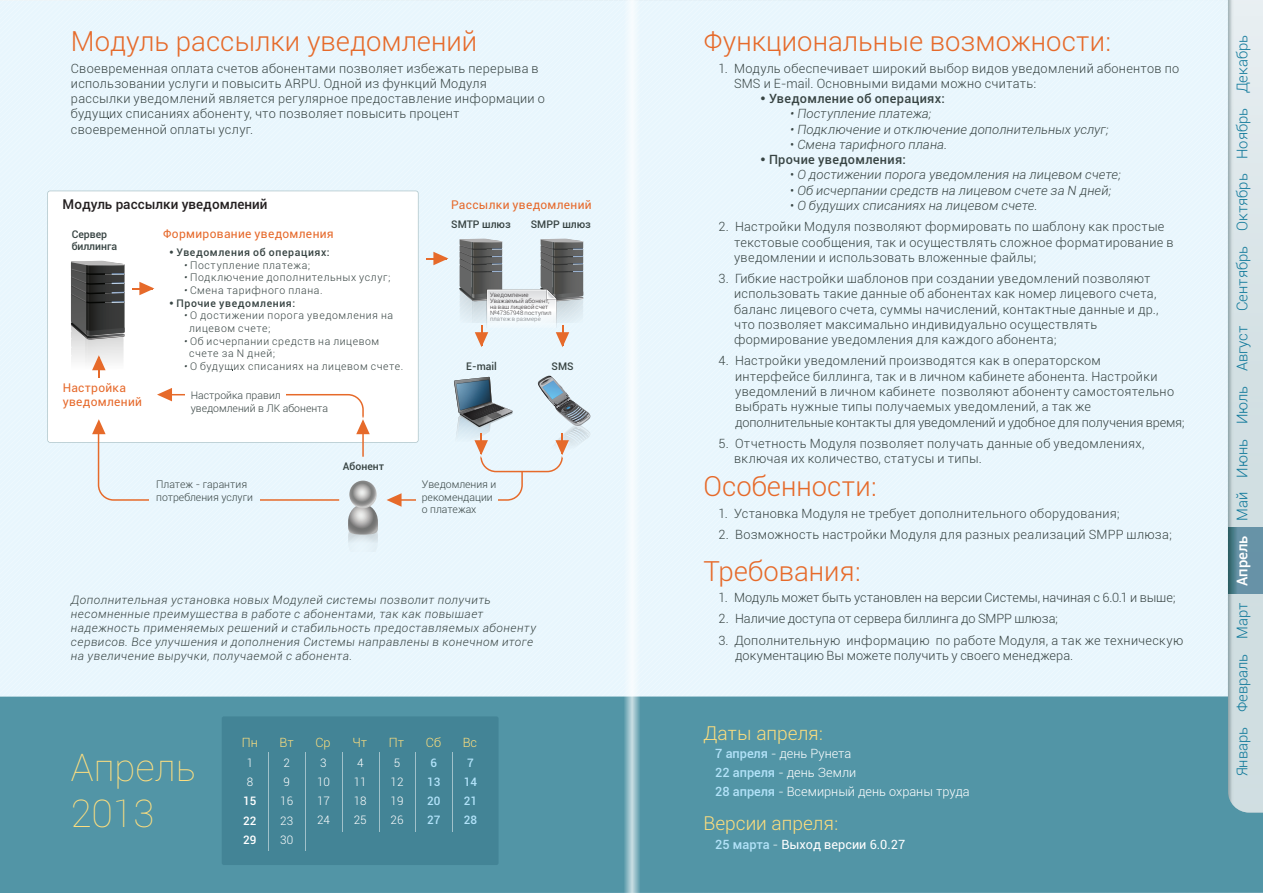
<style>
.page{position:relative;width:1263px;height:893px;background:#fff}
.page>*{position:absolute;margin:0;border:0;box-sizing:border-box;transform-origin:0 0}
.t1{font:100 38.25px/45.8px "Roboto";color:#fdde7f}
.t2{font:300 27.6px "Roboto";color:#e66a2a}
.t3{font:300 19.05px "Roboto";color:#fcdd7e}
.t4{font:300 14.85px "Roboto";color:#0e789a}
.t5{font:500 13.5px "Roboto";color:#231f20}
.t6{font:300 12.75px/15.3px "Roboto";letter-spacing:.02em;color:#384443}
.t7{font:italic 300 12.75px "Roboto";letter-spacing:.015em;color:#384443}
.t8{font:300 12.75px/19px "Roboto";color:#fff}
.t9{font:300 12.75px "Roboto";letter-spacing:-.005em;color:#384443}
.t10{font:300 12.75px "Roboto";color:#384443}
.t11{font:500 12.75px "Roboto";letter-spacing:.03em;color:#384443}
.t12{font:12.75px "Roboto";color:#fff}
.t13{font:300 12.75px "Roboto";color:#fdde7e}
.t14{font:12px/14.4px "Roboto";letter-spacing:.025em;color:#e66a2c}
.t15{font:italic 300 11.7px/14px "Roboto";letter-spacing:.04em;color:#384443}
.t16{font:300 11.7px/19px "Roboto";color:#fff}
.t17{font:500 11.7px/19px "Roboto";color:#b1e2f9}
.t18{font:500 11.7px/19px "Roboto";color:#fff;text-align:justify}
.t19{font:300 10.5px/12.6px "Roboto";letter-spacing:.05em;color:#384443}
.t20{font:300 10.5px/12.6px "Roboto";color:#384443}
.t21{font:500 10.5px/12.6px "Roboto";color:#384443}
.t22{font:500 10.5px "Roboto";letter-spacing:.06em;color:#384443}
.t23{font:300 6px/6px "Roboto";letter-spacing:.015em;color:#231f20}
.s1{font-style:italic}
.s2{font-style:normal}
.s3{font-weight:500;color:#b2e2f8}
.s4{font-weight:300}
.s5{font-weight:500;color:#fff}
</style>
<div class="page">
<div style="left:0;top:0;width:1228px;height:696px;background:#e8f6fd"></div>
<div style="left:0;top:696px;width:1263px;height:197px;background:#5295a6"></div>
<svg style="left:623px;top:0;width:17px;height:893px"></svg>
<div style="left:222px;top:716px;width:277px;height:149px;background:#438496;border-radius:2px"></div>
<hr style="left:269px;top:752px;width:1px;height:99px;background:#fff">
<hr style="left:305px;top:752px;width:1px;height:99px;background:#fff">
<hr style="left:342px;top:752px;width:1px;height:80px;background:#fff">
<hr style="left:379px;top:752px;width:1px;height:80px;background:#fff">
<hr style="left:416px;top:752px;width:1px;height:80px;background:#fff">
<hr style="left:452px;top:752px;width:1px;height:80px;background:#fff">
<svg style="left:47px;top:191px;width:372px;height:252px"></svg>
<svg style="left:426px;top:252px;width:22px;height:13px"></svg>
<svg style="left:460px;top:239px;width:123px;height:108px;background:#b6babc"></svg>
<svg style="left:387px;top:376px;width:204px;height:131px;background:#dae4e9"></svg>
<hr style="left:416px;top:497px;width:82px;height:4px;background:#e8f6fd">
<svg style="left:71px;top:261px;width:309px;height:299px"></svg>
<svg style="left:1228px;top:0;width:35px;height:813px;background:#d1dee1"></svg>
<svg style="left:1228px;top:527px;width:35px;height:66px;background:#5d8a9c"></svg>
<h2 class="t2" style="left:71px;top:22px;width:408px">Модуль рассылки уведомлений</h2>
<p class="t6" style="left:71px;top:60px;width:475px">Своевременная оплата счетов абонентами позволяет избежать перерыва в использовании услуги и повысить ARPU. Одной из функций Модуля рассылки уведомлений является регулярное предоставление информации о будущих списаниях абоненту, что позволяет повысить процент своевременной оплаты услуг.</p>
<p class="t5" style="left:63px;top:195px;width:206px">Модуль рассылки уведомлений</p>
<p class="t21" style="left:72px;top:227px;width:47px">Сервер биллинга</p>
<p class="t14" style="left:163px;top:226px;width:172px">Формирование уведомления</p>
<p class="t22" style="left:169px;top:245px;width:162px">• Уведомления об операциях:</p>
<p class="t19" style="left:184px;top:258px;width:127px"><span class="s1">•</span> Поступление платежа;</p>
<p class="t19" style="left:184px;top:271px;width:208px"><span class="s1">•</span> Подключение дополнительных услуг;</p>
<p class="t19" style="left:184px;top:284px;width:140px"><span class="s1">•</span> Смена тарифного плана.</p>
<p class="t22" style="left:169px;top:296px;width:128px">• Прочие уведомления:</p>
<p class="t19" style="left:189px;top:309px;width:205px;text-indent:-5px"><span class="s1">•</span> О достижении порога уведомления на лицевом счете;</p>
<p class="t19" style="left:189px;top:334px;width:192px;text-indent:-5px"><span class="s1">•</span> Об исчерпании средств на лицевом счете за N дней;</p>
<p class="t19" style="left:184px;top:359px;width:221px"><span class="s1">•</span> О будущих списаниях на лицевом счете.</p>
<p class="t14" style="left:63px;top:380px;width:81px">Настройка уведомлений</p>
<p class="t20" style="left:191px;top:389px;width:139px">Настройка правил уведомлений в ЛК абонента</p>
<p class="t21" style="left:343px;top:460px;width:43px">Абонент</p>
<p class="t14" style="left:451px;top:198px;width:142px">Рассылки уведомлений</p>
<p class="t21" style="left:451px;top:218px;width:61px">SMTP шлюз</p>
<p class="t21" style="left:531px;top:218px;width:62px">SMPP шлюз</p>
<p class="t23" style="left:490px;top:292px;width:63px">Уведомление<br>Уважаемый абонент, на ваш лицевой счет №47367948 поступил платеж в размере</p>
<p class="t21" style="left:466px;top:359px;width:32px">E-mail</p>
<p class="t21" style="left:552px;top:359px;width:24px">SMS</p>
<p class="t20" style="left:156px;top:478px;width:98px">Платеж - гарантия потребления услуги</p>
<p class="t20" style="left:422px;top:478px;width:76px">Уведомления и рекомендации о платежах</p>
<p class="t15" style="left:71px;top:592px;width:467px">Дополнительная установка новых Модулей системы позволит получить несомненные преимущества в работе с абонентами, так как повышает надежность применяемых решений и стабильность предоставляемых абоненту сервисов. Все улучшения и дополнения Системы направлены в конечном итоге на увеличение выручки, получаемой с абонента.</p>
<h1 class="t1" style="left:71px;top:743px;width:126px">Апрель<br>2013</h1>
<p class="t13" style="left:242px;top:733px;width:18px">Пн</p>
<p class="t13" style="left:279px;top:733px;width:16px">Вт</p>
<p class="t13" style="left:315px;top:733px;width:17px">Ср</p>
<p class="t13" style="left:352px;top:733px;width:16px">Чт</p>
<p class="t13" style="left:389px;top:733px;width:17px">Пт</p>
<p class="t13" style="left:426px;top:733px;width:17px">Сб</p>
<p class="t13" style="left:463px;top:733px;width:16px">Вс</p>
<p class="t16" style="left:247px;top:753px;width:8px">1<br>8</p>
<p class="t18" style="left:243px;top:791px;width:15px">15<br>22<br>29</p>
<p class="t16" style="left:280px;top:753px;width:14px">2<br>9<br>16<br>23<br>30</p>
<p class="t16" style="left:317px;top:753px;width:14px">3<br>10<br>17<br>24</p>
<p class="t16" style="left:354px;top:753px;width:14px">4<br>11<br>18<br>25</p>
<p class="t16" style="left:391px;top:753px;width:14px">5<br>12<br>19<br>26</p>
<p class="t17" style="left:427px;top:753px;width:15px">6<br>13<br>20<br>27</p>
<p class="t17" style="left:464px;top:753px;width:15px">7<br>14<br>21<br>28</p>
<h2 class="t2" style="left:704px;top:22px;width:409px">Функциональные возможности:</h2>
<p class="t6" style="left:734px;top:60px;width:447px;text-indent:-15px">1. Модуль обеспечивает широкий выбор видов уведомлений абонентов по<br>SMS и E-mail. Основными видами можно считать:</p>
<p class="t11" style="left:760px;top:90px;width:186px">• Уведомление об операциях:</p>
<p class="t7" style="left:790px;top:105px;width:143px">• Поступление платежа;</p>
<p class="t7" style="left:790px;top:120px;width:320px">• Подключение и отключение дополнительных услуг;</p>
<p class="t7" style="left:790px;top:136px;width:159px"><span class="s2">•</span> Смена тарифного плана.</p>
<p class="t11" style="left:760px;top:151px;width:147px">• Прочие уведомления:</p>
<p class="t7" style="left:790px;top:166px;width:332px"><span class="s2">•</span> О достижении порога уведомления на лицевом счете;</p>
<p class="t7" style="left:790px;top:181px;width:322px"><span class="s2">•</span> Об исчерпании средств на лицевом счете за N дней;</p>
<p class="t7" style="left:790px;top:197px;width:249px"><span class="s2">•</span> О будущих списаниях на лицевом счете.</p>
<p class="t6" style="left:734px;top:219px;width:441px;text-indent:-15px">2. Настройки Модуля позволяют формировать по шаблону как простые текстовые сообщения, так и осуществлять сложное форматирование в уведомлении и использовать вложенные файлы;</p>
<p class="t6" style="left:734px;top:270px;width:426px;text-indent:-15px">3. Гибкие настройки шаблонов при создании уведомлений позволяют использовать такие данные об абонентах как номер лицевого счета, баланс лицевого счета, суммы начислений, контактные данные и др., что позволяет максимально индивидуально осуществлять формирование уведомления для каждого абонента;</p>
<p class="t6" style="left:735px;top:353px;width:451px;text-indent:-16px">4. Настройки уведомлений производятся как в операторском<br>интерфейсе биллинга, так и в личном кабинете абонента. Настройки уведомлений в личном кабинете позволяют абоненту самостоятельно выбрать нужные типы получаемых уведомлений, а так же дополнительные контакты для уведомлений и удобное для получения время;</p>
<p class="t6" style="left:734px;top:435px;width:412px;text-indent:-15px">5. Отчетность Модуля позволяет получать данные об уведомлениях, включая их количество, статусы и типы.</p>
<h2 class="t2" style="left:704px;top:467px;width:174px">Особенности:</h2>
<p class="t6" style="left:719px;top:505px;width:402px">1. Установка Модуля не требует дополнительного оборудования;</p>
<p class="t6" style="left:719px;top:526px;width:455px">2. Возможность настройки Модуля для разных реализаций SMPP шлюза;</p>
<h2 class="t2" style="left:704px;top:552px;width:159px">Требования:</h2>
<p class="t9" style="left:719px;top:589px;width:458px">1. Модуль может быть установлен на версии Системы, начиная с 6.0.1 и выше;</p>
<p class="t10" style="left:719px;top:610px;width:341px">2. Наличие доступа от сервера биллинга до SMPP шлюза;</p>
<p class="t6" style="left:735px;top:632px;width:450px;text-indent:-16px">3. Дополнительную информацию по работе Модуля, а так же техническую документацию Вы можете получить у своего менеджера.</p>
<h3 class="t3" style="left:704px;top:720px;width:121px">Даты апреля:</h3>
<p class="t8" style="left:715px;top:744px;width:256px"><span class="s3">7 апреля</span> - день Рунета<br><span class="s3">22 апреля</span> - день Земли<br><span class="s3">28 апреля</span> - Всемирный день охраны труда</p>
<h3 class="t3" style="left:704px;top:810px;width:136px">Версии апреля:</h3>
<p class="t12" style="left:715px;top:836px;width:191px"><span class="s3">25 марта</span> <span class="s4">-</span> Выход версии 6.0.27</p>
<p class="t4" style="left:1232px;top:776px;width:743px;rotate:-90deg">Январь Февраль Март <span class="s5">Апрель</span> Май Июнь Июль Август Сентябрь Октябрь Ноябрь Декабрь</p>
</div>
